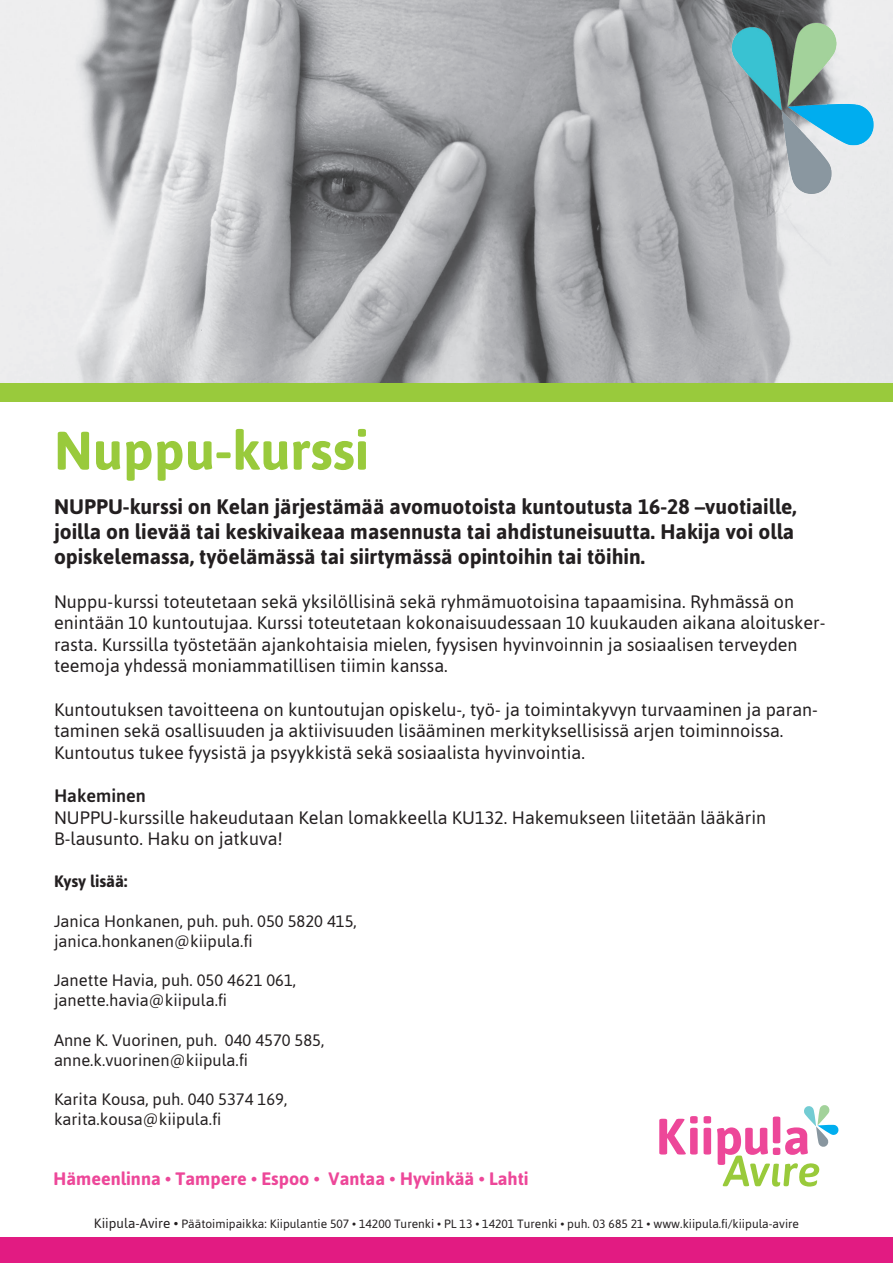
<style>
.page{position:relative;width:893px;height:1263px;background:#fff}
.page>*{position:absolute;margin:0;border:0;box-sizing:border-box;transform-origin:0 0}
.t1{font:700 54px "Asap";color:#99ca3c}
.t2{font:700 21px/25.2px "Asap";color:#231f20}
.t3{font:18px/21.6px "Asap";color:#231f20}
.t4{font:700 18px "Asap";color:#ed4799}
.t5{font:500 18px "Asap";color:#231f20}
.t6{font:16.5px/19.8px "Asap";color:#231f20}
.t7{font:700 16.5px "Asap";color:#231f20}
.t8{font:12px "Asap";color:#231f20}
.s1{font-size:13.5px}
</style>
<div class="page">
<div style="left:0;top:1237px;width:893px;height:26px;background:#e21b82"></div>
<img style="left:0;top:0;width:893px;height:383px">
<div style="left:0;top:383px;width:893px;height:19px;background:#99ca3c"></div>
<svg style="left:659px;top:1105px;width:180px;height:82px"></svg>
<img style="left:730px;top:20px;width:146px;height:177px">
<p class="t1" style="left:54px;top:414px;width:317px">Nuppu-kurssi</p>
<p class="t2" style="left:54px;top:493px;width:744px">NUPPU-kurssi on Kelan järjestämää avomuotoista kuntoutusta 16-28 –vuotiaille, joilla on lievää tai keskivaikeaa masennusta tai ahdistuneisuutta. Hakija voi olla</p>
<p class="t2" style="left:54px;top:544px;width:593px">opiskelemassa, työelämässä tai siirtymässä opintoihin tai töihin.</p>
<p class="t3" style="left:54px;top:590px;width:742px">Nuppu-kurssi toteutetaan sekä yksilöllisinä sekä ryhmämuotoisina tapaamisina. Ryhmässä on</p>
<p class="t3" style="left:54px;top:611px;width:773px">enintään 10 kuntoutujaa. Kurssi toteutetaan kokonaisuudessaan 10 kuukauden aikana aloitusker&shy;rasta. Kurssilla työstetään ajankohtaisia mielen, fyysisen hyvinvoinnin ja sosiaalisen terveyden teemoja yhdessä moniammatillisen tiimin kanssa.</p>
<p class="t3" style="left:54px;top:698px;width:765px">Kuntoutuksen tavoitteena on kuntoutujan opiskelu-, työ- ja toimintakyvyn turvaaminen ja paran&shy;taminen sekä osallisuuden ja aktiivisuuden lisääminen merkityksellisissä arjen toiminnoissa.</p>
<p class="t3" style="left:54px;top:741px;width:532px">Kuntoutus tukee fyysistä ja psyykkistä sekä sosiaalista hyvinvointia.</p>
<p class="t5" style="left:54px;top:784px;width:93px">Hakeminen</p>
<p class="t3" style="left:54px;top:806px;width:714px">NUPPU-kurssille hakeudutaan Kelan lomakkeella KU132. Hakemukseen liitetään lääkärin</p>
<p class="t3" style="left:54px;top:827px;width:230px">B-lausunto. Haku on jatkuva!</p>
<p class="t7" style="left:54px;top:870px;width:75px">Kysy lisää:</p>
<p class="t6" style="left:54px;top:911px;width:304px">Janica Honkanen, puh. puh. 050 5820 415,</p>
<p class="t6" style="left:54px;top:930px;width:200px">janica.honkanen@kiipula.fi</p>
<p class="t6" style="left:54px;top:970px;width:244px">Janette Havia, puh. 050 4621 061, janette.havia@kiipula.fi</p>
<p class="t6" style="left:54px;top:1029px;width:272px">Anne K. Vuorinen, puh. 040 4570 585,</p>
<p class="t6" style="left:54px;top:1049px;width:196px">anne.k.vuorinen@kiipula.fi</p>
<p class="t6" style="left:54px;top:1089px;width:235px">Karita Kousa, puh. 040 5374 169, karita.kousa@kiipula.fi</p>
<p class="t4" style="left:53px;top:1166px;width:477px">Hämeenlinna • Tampere • Espoo • Vantaa • Hyvinkää • Lahti</p>
<p class="t8" style="left:94px;top:1216px;width:707px"><span class="s1">Kiipula-Avire •</span> Päätoimipaikka: Kiipulantie 507 • 14200 Turenki • PL 13 • 14201 Turenki • puh. 03 685 21 • www.kiipula.fi/kiipula-avire</p>
</div>
